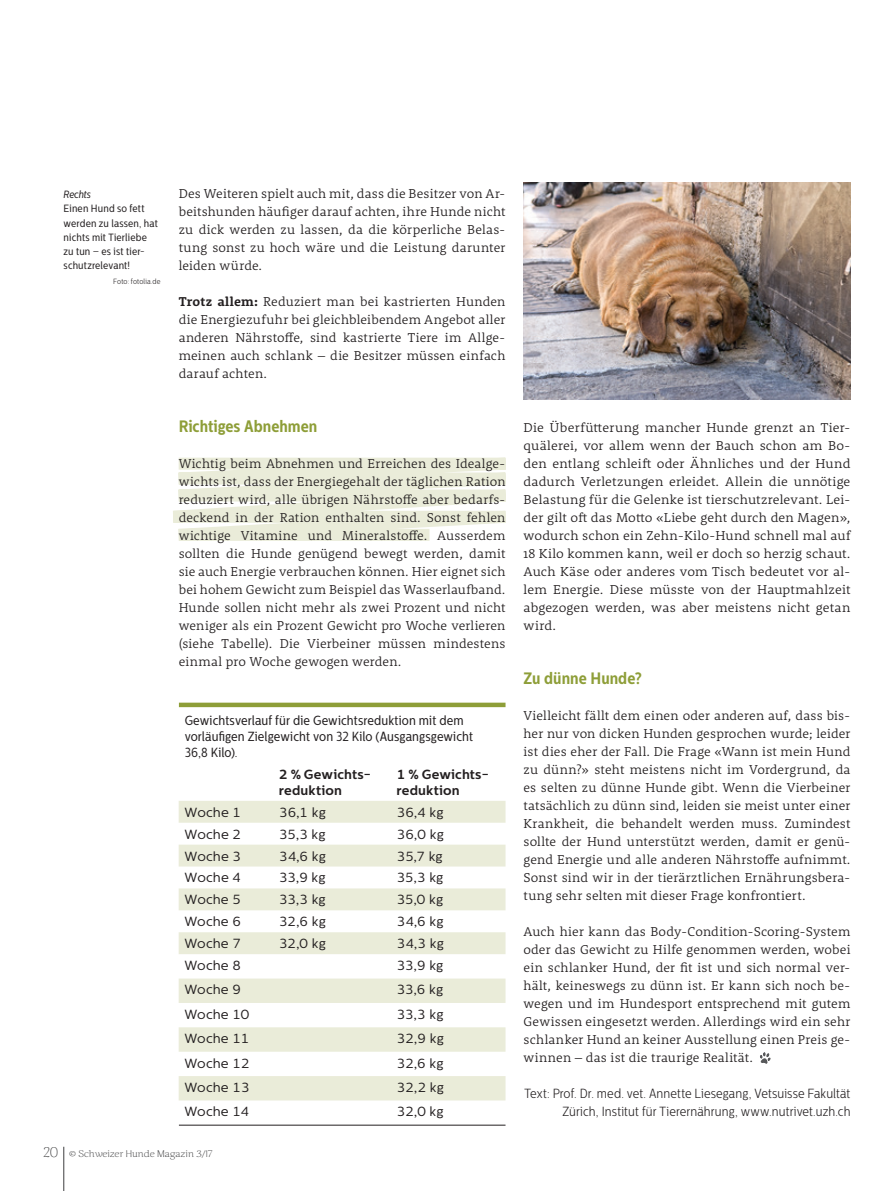
<style>
.page{position:relative;width:893px;height:1191px;background:#fff}
.page>*{position:absolute;margin:0;border:0;box-sizing:border-box;transform-origin:0 0}
.t1{font:700 16.5px "Centrale Sans Cnd";color:#8e9e38}
.t2{font:300 13.2px/18px "Rooney Pro";letter-spacing:.01em;color:#231f20;text-align:justify}
.t3{font:13.2px "Centrale Sans";color:#231f20}
.t4{font:300 13.2px/18px "Centrale Sans Cnd";letter-spacing:.01em;color:#231f20;text-align:right}
.t5{font:13.2px/15.9px "Centrale Sans Cnd";letter-spacing:.005em;color:#231f20}
.t6{font:700 13.2px/15.9px "Centrale Sans";letter-spacing:.01em;color:#231f20}
.t7{font:10.5px/14.2px "Centrale Sans Cnd";letter-spacing:.015em;color:#231f20}
.t8{font:italic 10.5px "Centrale Sans Cnd";letter-spacing:-.015em;color:#231f20}
.t9{font:200 9px "Caturrita";letter-spacing:.01em;color:#3e3e3f;scale:1.1 1}
.t10{font:300 7.5px "Centrale Sans Cnd";letter-spacing:.02em;color:#231f20}
.s1{font-weight:700}
.s2{font-size:13.5px}
</style>
<div class="page">
<img style="left:524px;top:182px;width:327px;height:217px">
<svg style="left:173px;top:457px;width:333px;height:84px"></svg>
<div style="left:760px;top:1052px;width:11px;height:12px;background:#231f20;opacity:.15"></div>
<hr style="left:64px;top:1146px;width:1px;height:45px;background:#3e3e3f">
<svg style="left:179px;top:801px;width:326px;height:299px;fill:#eaecd9"></svg>
<div style="left:179px;top:702px;width:326px;height:5px;background:#8e9e38"></div>
<hr style="left:179px;top:1124px;width:326px;height:1px;background:#231f20">
<p class="t8" style="left:64px;top:188px;width:29px">Rechts</p>
<p class="t7" style="left:64px;top:202px;width:96px">Einen Hund so fett werden zu lassen, hat nichts mit Tierliebe zu tun – es ist tier&shy;schutzrelevant!</p>
<p class="t10" style="left:113px;top:277px;width:49px">Foto: fotolia.de</p>
<p class="t2" style="left:179px;top:184px;width:328px">Des Weiteren spielt auch mit, dass die Besitzer von Ar&shy;beitshunden häufiger darauf achten, ihre Hunde nicht zu dick werden zu lassen, da die körperliche Belas&shy;tung sonst zu hoch wäre und die Leistung darunter leiden würde.</p>
<p class="t2" style="left:179px;top:292px;width:328px"><span class="s1">Trotz allem:</span> Reduziert man bei kastrierten Hunden die Energiezufuhr bei gleichbleibendem Angebot aller anderen Nährstoffe, sind kastrierte Tiere im Allge&shy;meinen auch schlank – die Besitzer müssen einfach darauf achten.</p>
<p class="t1" style="left:179px;top:416px;width:140px">Richtiges Abnehmen</p>
<p class="t2" style="left:179px;top:454px;width:328px">Wichtig beim Abnehmen und Erreichen des Idealge&shy;wichts ist, dass der Energiegehalt der täglichen Ration reduziert wird, alle übrigen Nährstoffe aber bedarfs&shy;deckend in der Ration enthalten sind. Sonst fehlen wichtige Vitamine und Mineralstoffe. Ausserdem sollten die Hunde genügend bewegt werden, damit sie auch Energie verbrauchen können. Hier eignet sich bei hohem Gewicht zum Beispiel das Wasserlaufband.<br>Hunde sollen nicht mehr als zwei Prozent und nicht weniger als ein Prozent Gewicht pro Woche verlieren (siehe Tabelle). Die Vierbeiner müssen mindestens einmal pro Woche gewogen werden.</p>
<p class="t5" style="left:185px;top:713px;width:290px">Gewichtsverlauf für die Gewichtsreduktion mit dem vorläufigen Zielgewicht von 32 Kilo (Ausgangsgewicht<br>36,8 Kilo).</p>
<p class="t6" style="left:279px;top:766px;width:95px">2 % Gewichts&shy;reduktion</p>
<p class="t6" style="left:397px;top:766px;width:95px">1 % Gewichts&shy;reduktion</p>
<p class="t3" style="left:185px;top:804px;width:58px">Woche 1</p>
<p class="t3" style="left:279px;top:804px;width:49px">36,1 kg</p>
<p class="t3" style="left:397px;top:804px;width:48px">36,4 kg</p>
<p class="t3" style="left:185px;top:826px;width:58px">Woche 2</p>
<p class="t3" style="left:279px;top:826px;width:48px">35,3 kg</p>
<p class="t3" style="left:397px;top:826px;width:49px">36,0 kg</p>
<p class="t3" style="left:185px;top:848px;width:58px">Woche 3</p>
<p class="t3" style="left:279px;top:848px;width:49px">34,6 kg</p>
<p class="t3" style="left:397px;top:848px;width:48px">35,7 kg</p>
<p class="t3" style="left:185px;top:870px;width:58px">Woche 4</p>
<p class="t3" style="left:279px;top:870px;width:48px">33,9 kg</p>
<p class="t3" style="left:397px;top:870px;width:48px">35,3 kg</p>
<p class="t3" style="left:185px;top:892px;width:58px">Woche 5</p>
<p class="t3" style="left:279px;top:892px;width:48px">33,3 kg</p>
<p class="t3" style="left:397px;top:892px;width:48px">35,0 kg</p>
<p class="t3" style="left:185px;top:914px;width:58px">Woche 6</p>
<p class="t3" style="left:279px;top:914px;width:49px">32,6 kg</p>
<p class="t3" style="left:397px;top:914px;width:49px">34,6 kg</p>
<p class="t3" style="left:185px;top:936px;width:58px">Woche 7</p>
<p class="t3" style="left:279px;top:936px;width:49px">32,0 kg</p>
<p class="t3" style="left:397px;top:936px;width:49px">34,3 kg</p>
<p class="t3" style="left:185px;top:958px;width:58px">Woche 8</p>
<p class="t3" style="left:397px;top:958px;width:48px">33,9 kg</p>
<p class="t3" style="left:185px;top:982px;width:58px">Woche 9</p>
<p class="t3" style="left:397px;top:982px;width:48px">33,6 kg</p>
<p class="t3" style="left:185px;top:1006px;width:66px">Woche 10</p>
<p class="t3" style="left:397px;top:1006px;width:48px">33,3 kg</p>
<p class="t3" style="left:185px;top:1031px;width:66px">Woche 11</p>
<p class="t3" style="left:397px;top:1031px;width:49px">32,9 kg</p>
<p class="t3" style="left:185px;top:1055px;width:67px">Woche 12</p>
<p class="t3" style="left:397px;top:1055px;width:49px">32,6 kg</p>
<p class="t3" style="left:185px;top:1079px;width:67px">Woche 13</p>
<p class="t3" style="left:397px;top:1079px;width:49px">32,2 kg</p>
<p class="t3" style="left:185px;top:1104px;width:66px">Woche 14</p>
<p class="t3" style="left:397px;top:1104px;width:49px">32,0 kg</p>
<p class="t9" style="left:43px;top:1148px;width:155px"><span class="s2">20</span> © Schweizer Hunde Magazin 3/17</p>
<p class="t2" style="left:523px;top:418px;width:329px">Die Überfütterung mancher Hunde grenzt an Tier&shy;quälerei, vor allem wenn der Bauch schon am Bo&shy;den entlang schleift oder Ähnliches und der Hund dadurch Verletzungen erleidet. Allein die unnötige Belastung für die Gelenke ist tierschutzrelevant. Lei&shy;der gilt oft das Motto «Liebe geht durch den Magen», wodurch schon ein Zehn-Kilo-Hund schnell mal auf 18 Kilo kommen kann, weil er doch so herzig schaut.<br>Auch Käse oder anderes vom Tisch bedeutet vor al&shy;lem Energie. Diese müsste von der Hauptmahlzeit abgezogen werden, was aber meistens nicht getan wird.</p>
<p class="t1" style="left:523px;top:668px;width:120px">Zu dünne Hunde?</p>
<p class="t2" style="left:523px;top:706px;width:329px">Vielleicht fällt dem einen oder anderen auf, dass bis&shy;her nur von dicken Hunden gesprochen wurde; leider ist dies eher der Fall. Die Frage «Wann ist mein Hund zu dünn?» steht meistens nicht im Vordergrund, da es selten zu dünne Hunde gibt. Wenn die Vierbeiner tatsächlich zu dünn sind, leiden sie meist unter einer Krankheit, die behandelt werden muss. Zumindest sollte der Hund unterstützt werden, damit er genü&shy;gend Energie und alle anderen Nährstoffe aufnimmt.<br>Sonst sind wir in der tierärztlichen Ernährungsbera&shy;tung sehr selten mit dieser Frage konfrontiert.</p>
<p class="t2" style="left:523px;top:922px;width:328px">Auch hier kann das Body-Condition-Scoring-System oder das Gewicht zu Hilfe genommen werden, wobei ein schlanker Hund, der fit ist und sich normal ver&shy;hält, keineswegs zu dünn ist. Er kann sich noch be&shy;wegen und im Hundesport entsprechend mit gutem Gewissen eingesetzt werden. Allerdings wird ein sehr schlanker Hund an keiner Ausstellung einen Preis ge&shy;winnen – das ist die traurige Realität.</p>
<p class="t4" style="left:524px;top:1084px;width:328px">Text: Prof. Dr. med. vet. Annette Liesegang, Vetsuisse Fakultät<br>Zürich, Institut für Tierernährung, www.nutrivet.uzh.ch</p>
</div>
